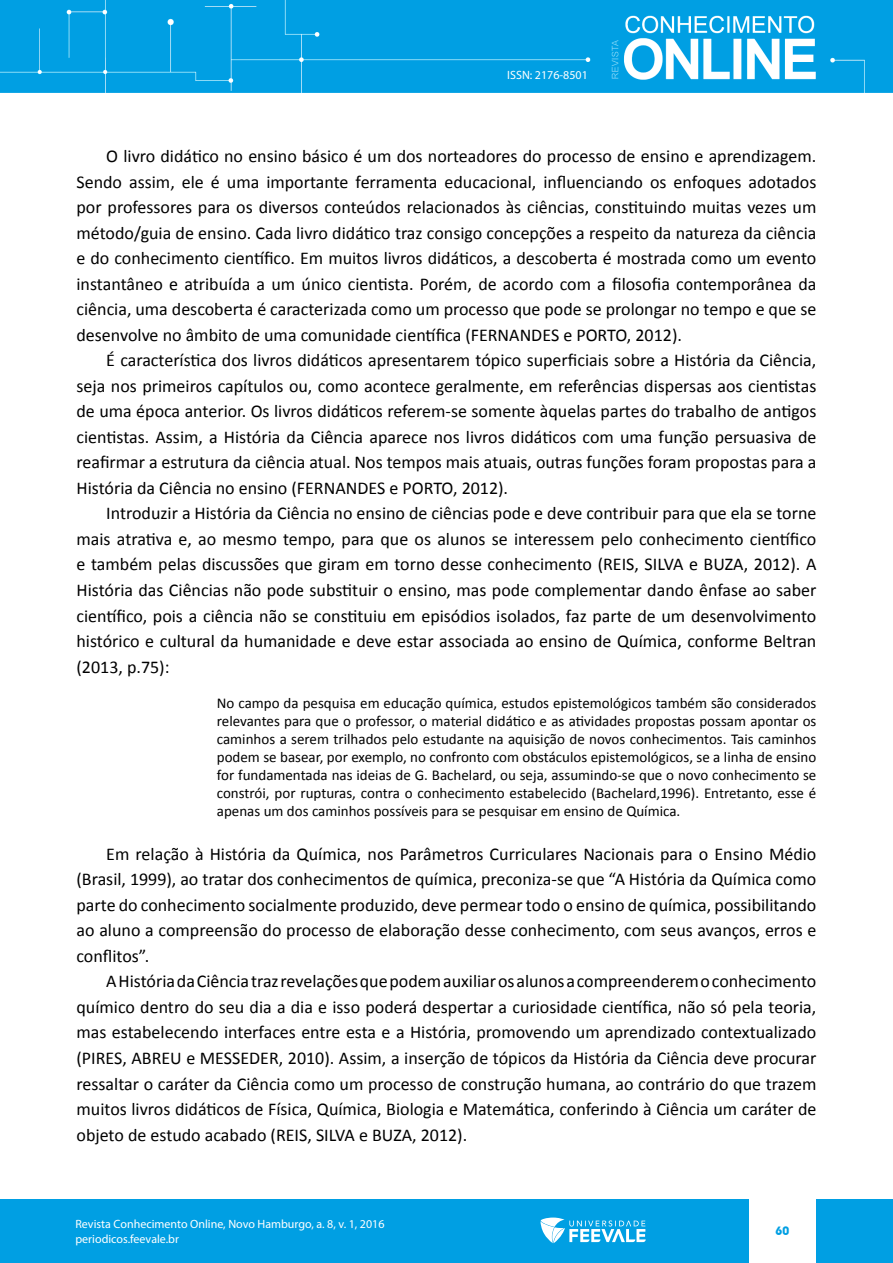
<style>
.page{position:relative;width:893px;height:1263px;background:#fff}
.page>*{position:absolute;margin:0;border:0;box-sizing:border-box;transform-origin:0 0}
.t1{font:18px/25.5px "Calibri";color:#000;text-align:justify}
.t2{font:15px/18px "Calibri";color:#000;text-align:justify}
.t3{font:12px/15px "Myriad Pro";color:#fff}
.t4{font:700 12px "Bauhaus IT Cby BT";color:#009fe3}
</style>
<div class="page">
<img style="left:0;top:0;width:893px;height:93px">
<div style="left:816px;top:1199px;width:77px;height:64px;background:#009fe3"></div>
<div style="left:0;top:1199px;width:748px;height:64px;background:#009fe3"></div>
<svg style="left:540px;top:1217px;width:106px;height:26px"></svg>
<p class="t3" style="left:507px;top:67px;width:82px">ISSN: 2176-8501</p>
<p class="t1" style="left:77px;top:144px;width:741px;text-indent:30px">O livro didático no ensino básico é um dos norteadores do processo de ensino e aprendizagem.<br>Sendo assim, ele é uma importante ferramenta educacional, influenciando os enfoques adotados por professores para os diversos conteúdos relacionados às ciências, constituindo muitas vezes um método/guia de ensino. Cada livro didático traz consigo concepções a respeito da natureza da ciência e do conhecimento científico. Em muitos livros didáticos, a descoberta é mostrada como um evento instantâneo e atribuída a um único cientista. Porém, de acordo com a filosofia contemporânea da ciência, uma descoberta é caracterizada como um processo que pode se prolongar no tempo e que se desenvolve no âmbito de uma comunidade científica (FERNANDES e PORTO, 2012).</p>
<p class="t1" style="left:77px;top:348px;width:741px;text-indent:30px">É característica dos livros didáticos apresentarem tópico superficiais sobre a História da Ciência, seja nos primeiros capítulos ou, como acontece geralmente, em referências dispersas aos cientistas de uma época anterior. Os livros didáticos referem-se somente àquelas partes do trabalho de antigos cientistas. Assim, a História da Ciência aparece nos livros didáticos com uma função persuasiva de reafirmar a estrutura da ciência atual. Nos tempos mais atuais, outras funções foram propostas para a História da Ciência no ensino (FERNANDES e PORTO, 2012).</p>
<p class="t1" style="left:77px;top:501px;width:741px;text-indent:30px">Introduzir a História da Ciência no ensino de ciências pode e deve contribuir para que ela se torne mais atrativa e, ao mesmo tempo, para que os alunos se interessem pelo conhecimento científico e também pelas discussões que giram em torno desse conhecimento (REIS, SILVA e BUZA, 2012). A História das Ciências não pode substituir o ensino, mas pode complementar dando ênfase ao saber científico, pois a ciência não se constituiu em episódios isolados, faz parte de um desenvolvimento histórico e cultural da humanidade e deve estar associada ao ensino de Química, conforme Beltran (2013, p.75):</p>
<p class="t2" style="left:217px;top:694px;width:601px">No campo da pesquisa em educação química, estudos epistemológicos também são considerados relevantes para que o professor, o material didático e as atividades propostas possam apontar os caminhos a serem trilhados pelo estudante na aquisição de novos conhecimentos. Tais caminhos podem se basear, por exemplo, no confronto com obstáculos epistemológicos, se a linha de ensino for fundamentada nas ideias de G. Bachelard, ou seja, assumindo-se que o novo conhecimento se constrói, por rupturas, contra o conhecimento estabelecido (Bachelard,1996). Entretanto, esse é apenas um dos caminhos possíveis para se pesquisar em ensino de Química.</p>
<p class="t1" style="left:77px;top:841px;width:741px;text-indent:30px">Em relação à História da Química, nos Parâmetros Curriculares Nacionais para o Ensino Médio (Brasil, 1999), ao tratar dos conhecimentos de química, preconiza-se que “A História da Química como parte do conhecimento socialmente produzido, deve permear todo o ensino de química, possibilitando ao aluno a compreensão do processo de elaboração desse conhecimento, com seus avanços, erros e conflitos”.</p>
<p class="t1" style="left:77px;top:969px;width:741px;text-indent:30px">A História da Ciência traz revelações que podem auxiliar os alunos a compreenderem o conhecimento químico dentro do seu dia a dia e isso poderá despertar a curiosidade científica, não só pela teoria, mas estabelecendo interfaces entre esta e a História, promovendo um aprendizado contextualizado (PIRES, ABREU e MESSEDER, 2010). Assim, a inserção de tópicos da História da Ciência deve procurar ressaltar o caráter da Ciência como um processo de construção humana, ao contrário do que trazem muitos livros didáticos de Física, Química, Biologia e Matemática, conferindo à Ciência um caráter de objeto de estudo acabado (REIS, SILVA e BUZA, 2012).</p>
<p class="t3" style="left:75px;top:1216px;width:311px">Revista Conhecimento Online, Novo Hamburgo, a. 8, v. 1, 2016 periodicos.feevale.br</p>
<p class="t4" style="left:776px;top:1223px;width:15px">60</p>
</div>
